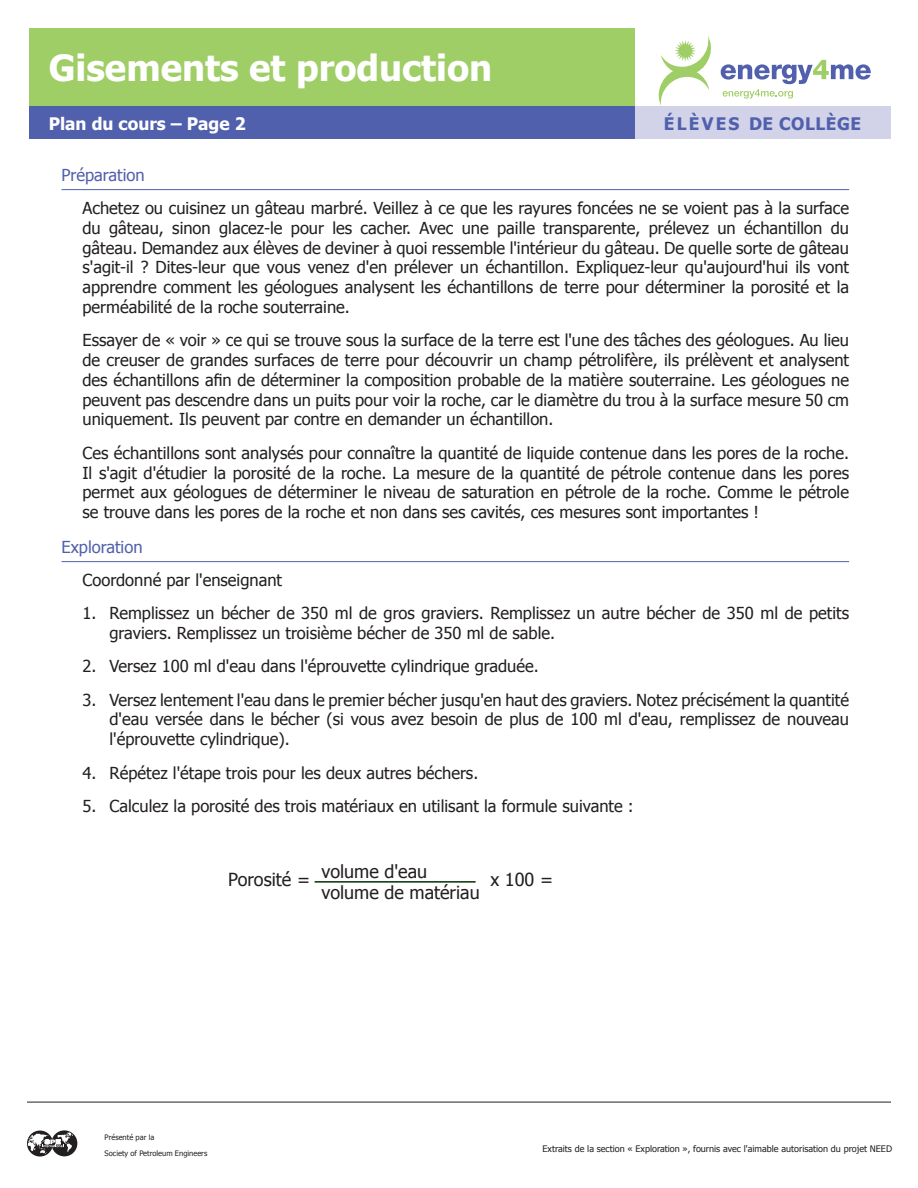
<style>
.page{position:relative;width:918px;height:1188px;background:#fff}
.page>*{position:absolute;margin:0;border:0;box-sizing:border-box;transform-origin:0 0}
.t1{font:700 36px "Tahoma";color:#fff}
.t2{font:18px/21.6px "Tahoma";color:#231f20}
.t3{font:700 17.25px "Tahoma";color:#fff}
.t4{font:700 17.25px "Tahoma";letter-spacing:.03em;color:#5060ac}
.t5{font:16.5px/19.8px "Tahoma";color:#231f20;text-align:justify}
.t6{font:16.5px "Tahoma";color:#5060ac}
.t7{font:9px "Tahoma";color:#231f20}
.t8{font:7.5px/15.8px "Tahoma";color:#231f20}
</style>
<div class="page">
<div style="left:635px;top:106px;width:256px;height:33px;background:#d2d3e9"></div>
<hr style="left:27px;top:1102px;width:864px;height:1px;background:#231f20">
<div style="left:29px;top:29px;width:606px;height:77px;background:#9fce66"></div>
<div style="left:29px;top:106px;width:606px;height:33px;background:#5060ac"></div>
<svg style="left:27px;top:1131px;width:26px;height:26px"></svg>
<div style="left:51px;top:1130px;width:26px;height:26px;background:#231f20;border-radius:50%"></div>
<svg style="left:28px;top:1132px;width:45px;height:22px"></svg>
<hr style="left:62px;top:189px;width:787px;height:1px;background:#5060ac">
<svg style="left:658px;top:36px;width:53px;height:70px"></svg>
<svg style="left:721px;top:60px;width:150px;height:39px"></svg>
<hr style="left:62px;top:561px;width:787px;height:1px;background:#5060ac">
<hr style="left:315px;top:881px;width:161px;height:2px;background:#003200">
<h1 class="t1" style="left:49px;top:52px;width:445px">Gisements et production</h1>
<p class="t3" style="left:49px;top:115px;width:198px">Plan du cours – Page 2</p>
<p class="t4" style="left:664px;top:116px;width:198px">ÉLÈVES DE COLLÈGE</p>
<p class="t6" style="left:62px;top:167px;width:85px">Préparation</p>
<p class="t5" style="left:82px;top:197px;width:768px">Achetez ou cuisinez un gâteau marbré. Veillez à ce que les rayures foncées ne se voient pas à la surface du gâteau, sinon glacez-le pour les cacher. Avec une paille transparente, prélevez un échantillon du gâteau. Demandez aux élèves de deviner à quoi ressemble l'intérieur du gâteau. De quelle sorte de gâteau s'agit-il ? Dites-leur que vous venez d'en prélever un échantillon. Expliquez-leur qu'aujourd'hui ils vont apprendre comment les géologues analysent les échantillons de terre pour déterminer la porosité et la perméabilité de la roche souterraine.</p>
<p class="t5" style="left:82px;top:329px;width:768px">Essayer de « voir » ce qui se trouve sous la surface de la terre est l'une des tâches des géologues. Au lieu de creuser de grandes surfaces de terre pour découvrir un champ pétrolifère, ils prélèvent et analysent des échantillons afin de déterminer la composition probable de la matière souterraine. Les géologues ne peuvent pas descendre dans un puits pour voir la roche, car le diamètre du trou à la surface mesure 50 cm uniquement. Ils peuvent par contre en demander un échantillon.</p>
<p class="t5" style="left:82px;top:444px;width:768px">Ces échantillons sont analysés pour connaître la quantité de liquide contenue dans les pores de la roche.<br>Il s'agit d'étudier la porosité de la roche. La mesure de la quantité de pétrole contenue dans les pores permet aux géologues de déterminer le niveau de saturation en pétrole de la roche. Comme le pétrole se trouve dans les pores de la roche et non dans ses cavités, ces mesures sont importantes !</p>
<p class="t6" style="left:62px;top:539px;width:83px">Exploration</p>
<p class="t5" style="left:82px;top:569px;width:201px">Coordonné par l'enseignant</p>
<p class="t5" style="left:110px;top:604px;width:741px;text-indent:-27px">1. Remplissez un bécher de 350 ml de gros graviers. Remplissez un autre bécher de 350 ml de petits graviers. Remplissez un troisième bécher de 350 ml de sable.</p>
<p class="t5" style="left:82px;top:657px;width:458px">2. Versez 100 ml d'eau dans l'éprouvette cylindrique graduée.</p>
<p class="t5" style="left:110px;top:691px;width:741px;text-indent:-27px">3. Versez lentement l'eau dans le premier bécher jusqu'en haut des graviers. Notez précisément la quantité d'eau versée dans le bécher (si vous avez besoin de plus de 100 ml d'eau, remplissez de nouveau l'éprouvette cylindrique).</p>
<p class="t5" style="left:82px;top:764px;width:397px">4. Répétez l'étape trois pour les deux autres béchers.</p>
<p class="t5" style="left:82px;top:797px;width:553px">5. Calculez la porosité des trois matériaux en utilisant la formule suivante :</p>
<p class="t2" style="left:322px;top:860px;width:160px">volume d'eau volume de matériau</p>
<p class="t2" style="left:228px;top:870px;width:83px">Porosité =</p>
<p class="t2" style="left:490px;top:870px;width:64px">x 100 =</p>
<p class="t8" style="left:105px;top:1130px;width:104px">Présenté par la<br>Society of Petroleum Engineers</p>
<p class="t7" style="left:543px;top:1143px;width:351px">Extraits de la section « Exploration », fournis avec l'aimable autorisation du projet NEED</p>
</div>
